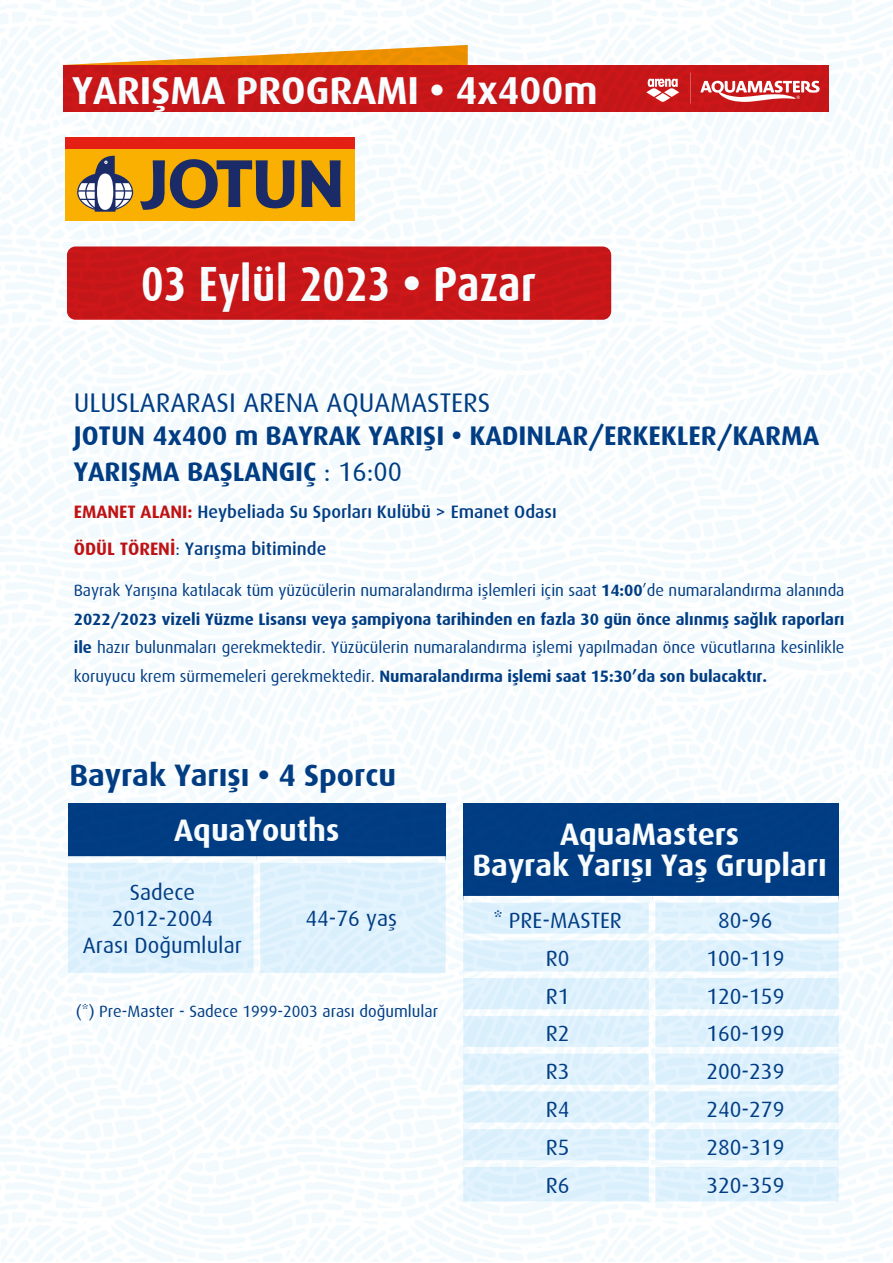
<style>
.page{position:relative;width:893px;height:1263px;background:#fff}
.page>*{position:absolute;margin:0;border:0;box-sizing:border-box;transform-origin:0 0}
.t1{font:700 condensed 49.5px "Dax";color:#fff}
.t2{font:700 39px "Dax";color:#fff}
.t3{font:700 31.05px/31.2px "Dax";color:#fff;text-align:center}
.t4{font:700 31.05px "Dax";color:#023e84}
.t5{font:700 27px/36.8px "Dax";color:#023e84}
.t6{font:27px "Dax";color:#023e84}
.t7{font:22.2px/26.7px "Dax";color:#023e84;text-align:center}
.t8{font:500 18px/36.8px "Dax";color:#023e84}
.t9{font:16.5px/28.5px "Dax";letter-spacing:-.005em;color:#023e84;text-align:justify}
.s1{font-weight:400}
.s2{font-weight:700;color:#c51315}
.s3{font-weight:700}
</style>
<div class="page">
<img style="left:0;top:0;width:893px;height:1261px">
<div style="left:65px;top:149px;width:290px;height:72px;background:#f9b000"></div>
<div style="left:65px;top:137px;width:290px;height:12px;background:#e41f13"></div>
<svg style="left:301px;top:160px;width:40px;height:47px"></svg>
<svg style="left:140px;top:159px;width:155px;height:51px"></svg>
<svg style="left:77px;top:156px;width:56px;height:56px"></svg>
<svg style="left:646px;top:73px;width:174px;height:31px"></svg>
<h2 class="t2" style="left:72px;top:68px;width:527px">YARIŞMA PROGRAMI • 4x400m</h2>
<h1 class="t1" style="left:141px;top:255px;width:396px">03 Eylül 2023 • Pazar</h1>
<h3 class="t6" style="left:74px;top:388px;width:418px">ULUSLARARASI ARENA AQUAMASTERS</h3>
<h3 class="t5" style="left:74px;top:417px;width:747px">JOTUN 4x400 m BAYRAK YARIŞI • KADINLAR/ERKEKLER/KARMA<br>YARIŞMA BAŞLANGIÇ <span class="s1">: 16:00</span></h3>
<p class="t8" style="left:74px;top:494px;width:484px"><span class="s2">EMANET ALANI:</span> Heybeliada Su Sporları Kulübü &gt; Emanet Odası<br><span class="s2">ÖDÜL TÖRENİ</span><span class="s1">:</span> Yarışma bitiminde</p>
<p class="t9" style="left:74px;top:576px;width:772px">Bayrak Yarışına katılacak tüm yüzücülerin numaralandırma işlemleri için saat <span class="s3">14:00</span>’de numaralandırma alanında <span class="s3">2022/2023 vizeli Yüzme Lisansı veya şampiyona tarihinden en fazla 30 gün önce alınmış sağlık raporları ile</span> hazır bulunmaları gerekmektedir. Yüzücülerin numaralandırma işlemi yapılmadan önce vücutlarına kesinlikle koruyucu krem sürmemeleri gerekmektedir. <span class="s3">Numaralandırma işlemi saat 15:30’da son bulacaktır.</span></p>
<h3 class="t4" style="left:69px;top:758px;width:328px">Bayrak Yarışı • 4 Sporcu</h3>
<h3 class="t3" style="left:174px;top:814px;width:167px">AquaYouths</h3>
<h3 class="t7" style="left:83px;top:879px;width:160px">Sadece<br>2012-2004<br>Arası Doğumlular</h3>
<h3 class="t7" style="left:305px;top:905px;width:93px">44-76 yaş</h3>
<p class="t9" style="left:76px;top:997px;width:364px">(*) Pre-Master - Sadece 1999-2003 arası doğumlular</p>
<h3 class="t3" style="left:473px;top:819px;width:356px">AquaMasters<br>Bayrak Yarışı Yaş Grupları</h3>
<h3 class="t7" style="left:493px;top:907px;width:130px">* PRE-MASTER</h3>
<h3 class="t7" style="left:718px;top:907px;width:56px">80-96</h3>
<h3 class="t7" style="left:546px;top:945px;width:25px">R0</h3>
<h3 class="t7" style="left:706px;top:945px;width:79px">100-119</h3>
<h3 class="t7" style="left:546px;top:983px;width:25px">R1</h3>
<h3 class="t7" style="left:706px;top:983px;width:79px">120-159</h3>
<h3 class="t7" style="left:546px;top:1021px;width:25px">R2</h3>
<h3 class="t7" style="left:706px;top:1021px;width:79px">160-199</h3>
<h3 class="t7" style="left:546px;top:1058px;width:25px">R3</h3>
<h3 class="t7" style="left:706px;top:1058px;width:79px">200-239</h3>
<h3 class="t7" style="left:546px;top:1096px;width:25px">R4</h3>
<h3 class="t7" style="left:706px;top:1096px;width:79px">240-279</h3>
<h3 class="t7" style="left:546px;top:1134px;width:25px">R5</h3>
<h3 class="t7" style="left:706px;top:1134px;width:79px">280-319</h3>
<h3 class="t7" style="left:546px;top:1172px;width:25px">R6</h3>
<h3 class="t7" style="left:706px;top:1172px;width:79px">320-359</h3>
</div>
